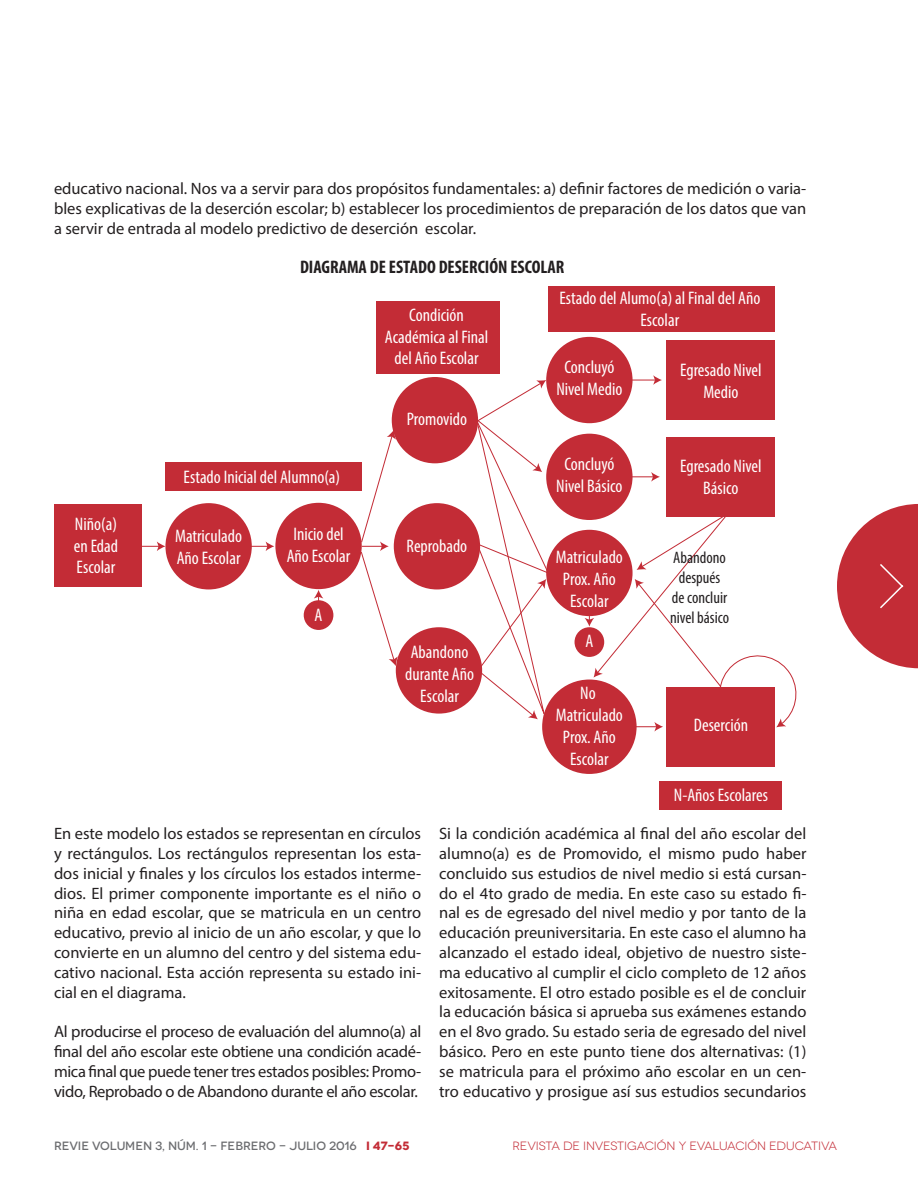
<style>
.page{position:relative;width:918px;height:1188px;background:#fff}
.page>*{position:absolute;margin:0;border:0;box-sizing:border-box;transform-origin:0 0}
.t1{font:condensed 18.15px/21.9px "Myriad Pro";color:#fff;text-align:center}
.t2{font:700 condensed 18.15px "Myriad Pro";color:#231f20}
.t3{font:condensed 16.65px/20px "Myriad Pro";color:#231f20;text-align:center}
.t4{font:16.5px/19.8px "Myriad Pro";color:#231f20;text-align:justify}
.t5{font:500 12px "Novecentowide";color:#6c6d70}
.t6{font:12px "Novecentowide";letter-spacing:-.01em;color:#c32c36}
.s1{font-weight:700;color:#c32c36}
</style>
<div class="page">
<svg style="left:837px;top:504px;width:81px;height:164px"></svg>
<div style="left:304px;top:600px;width:29px;height:30px;background:#c32c36;border-radius:50%"></div>
<div style="left:575px;top:627px;width:29px;height:30px;background:#c32c36;border-radius:50%"></div>
<div style="left:667px;top:340px;width:108px;height:80px;background:#c32c36"></div>
<div style="left:667px;top:437px;width:108px;height:80px;background:#c32c36"></div>
<div style="left:667px;top:687px;width:108px;height:80px;background:#c32c36"></div>
<div style="left:660px;top:781px;width:122px;height:29px;background:#c32c36"></div>
<div style="left:165px;top:463px;width:197px;height:28px;background:#c32c36"></div>
<div style="left:165px;top:503px;width:87px;height:86px;background:#c32c36;border-radius:50%"></div>
<div style="left:275px;top:503px;width:87px;height:86px;background:#c32c36;border-radius:50%"></div>
<div style="left:394px;top:503px;width:86px;height:86px;background:#c32c36;border-radius:50%"></div>
<div style="left:392px;top:377px;width:86px;height:86px;background:#c32c36;border-radius:50%"></div>
<div style="left:546px;top:337px;width:87px;height:86px;background:#c32c36;border-radius:50%"></div>
<div style="left:546px;top:434px;width:87px;height:86px;background:#c32c36;border-radius:50%"></div>
<div style="left:546px;top:530px;width:87px;height:86px;background:#c32c36;border-radius:50%"></div>
<div style="left:542px;top:680px;width:95px;height:94px;background:#c32c36;border-radius:50%"></div>
<div style="left:396px;top:627px;width:86px;height:87px;background:#c32c36;border-radius:50%"></div>
<div style="left:54px;top:505px;width:87px;height:82px;background:#c32c36"></div>
<div style="left:376px;top:301px;width:123px;height:72px;background:#c32c36"></div>
<div style="left:549px;top:286px;width:226px;height:46px;background:#c32c36"></div>
<svg style="left:141px;top:541px;width:24px;height:10px"></svg>
<svg style="left:251px;top:541px;width:23px;height:10px"></svg>
<svg style="left:360px;top:431px;width:38px;height:235px"></svg>
<svg style="left:314px;top:590px;width:9px;height:11px"></svg>
<svg style="left:472px;top:380px;width:78px;height:346px"></svg>
<svg style="left:632px;top:375px;width:30px;height:10px"></svg>
<svg style="left:632px;top:472px;width:28px;height:10px"></svg>
<svg style="left:585px;top:515px;width:212px;height:217px"></svg>
<p class="t4" style="left:54px;top:178px;width:754px">educativo nacional. Nos va a servir para dos propósitos fundamentales: a) definir factores de medición o varia&shy;bles explicativas de la deserción escolar; b) establecer los procedimientos de preparación de los datos que van a servir de entrada al modelo predictivo de deserción escolar.</p>
<p class="t2" style="left:300px;top:256px;width:266px">DIAGRAMA DE ESTADO DESERCIÓN ESCOLAR</p>
<p class="t1" style="left:74px;top:513px;width:46px;text-align:justify">Niño(a) en Edad Escolar</p>
<p class="t1" style="left:184px;top:465px;width:158px">Estado Inicial del Alumno(a)</p>
<p class="t1" style="left:175px;top:525px;width:69px;text-align:left">Matriculado<br>Año Escolar</p>
<p class="t1" style="left:287px;top:523px;width:65px">Inicio del<br>Año Escolar</p>
<p class="t1" style="left:315px;top:604px;width:9px">A</p>
<p class="t1" style="left:385px;top:304px;width:105px">Condición<br>Académica al Final del Año Escolar</p>
<p class="t1" style="left:407px;top:408px;width:62px">Promovido</p>
<p class="t1" style="left:407px;top:535px;width:62px">Reprobado</p>
<p class="t1" style="left:405px;top:641px;width:71px">Abandono durante Año<br>Escolar</p>
<p class="t1" style="left:559px;top:287px;width:203px">Estado del Alumo(a) al Final del Año<br>Escolar</p>
<p class="t1" style="left:680px;top:359px;width:83px">Egresado Nivel<br>Medio</p>
<p class="t1" style="left:556px;top:356px;width:67px">Concluyó<br>Nivel Medio</p>
<p class="t1" style="left:556px;top:453px;width:68px">Concluyó<br>Nivel Básico</p>
<p class="t1" style="left:556px;top:546px;width:69px">Matriculado<br>Prox. Año<br>Escolar</p>
<p class="t1" style="left:585px;top:630px;width:9px">A</p>
<p class="t1" style="left:556px;top:682px;width:69px">No<br>Matriculado<br>Prox. Año<br>Escolar</p>
<p class="t1" style="left:680px;top:455px;width:83px">Egresado Nivel<br>Básico</p>
<p class="t3" style="left:670px;top:547px;width:61px">Abandono después<br>de concluir nivel básico</p>
<p class="t1" style="left:694px;top:714px;width:56px">Deserción</p>
<p class="t1" style="left:674px;top:784px;width:96px">N-Años Escolares</p>
<p class="t4" style="left:54px;top:823px;width:369px">En este modelo los estados se representan en círculos y rectángulos. Los rectángulos representan los esta&shy;dos inicial y finales y los círculos los estados interme&shy;dios. El primer componente importante es el niño o niña en edad escolar, que se matricula en un centro educativo, previo al inicio de un año escolar, y que lo convierte en un alumno del centro y del sistema edu&shy;cativo nacional. Esta acción representa su estado ini&shy;cial en el diagrama.</p>
<p class="t4" style="left:54px;top:1021px;width:369px">Al producirse el proceso de evaluación del alumno(a) al final del año escolar este obtiene una condición acadé&shy;mica final que puede tener tres estados posibles: Promo&shy;vido, Reprobado o de Abandono durante el año escolar.</p>
<p class="t4" style="left:439px;top:823px;width:369px">Si la condición académica al final del año escolar del alumno(a) es de Promovido, el mismo pudo haber concluido sus estudios de nivel medio si está cursan&shy;do el 4to grado de media. En este caso su estado fi&shy;nal es de egresado del nivel medio y por tanto de la educación preuniversitaria. En este caso el alumno ha alcanzado el estado ideal, objetivo de nuestro siste&shy;ma educativo al cumplir el ciclo completo de 12 años exitosamente. El otro estado posible es el de concluir la educación básica si aprueba sus exámenes estando en el 8vo grado. Su estado seria de egresado del nivel básico. Pero en este punto tiene dos alternativas: (1) se matricula para el próximo año escolar en un cen&shy;tro educativo y prosigue así sus estudios secundarios</p>
<p class="t5" style="left:54px;top:1139px;width:357px">REVIE VOLUMEN 3, NÚM. 1 - FEBRERO - JULIO 2016 <span class="s1">i 47-65</span></p>
<p class="t6" style="left:512px;top:1139px;width:326px">REVISTA DE INVESTIGACIÓN Y EVALUACIÓN EDUCATIVA</p>
</div>
